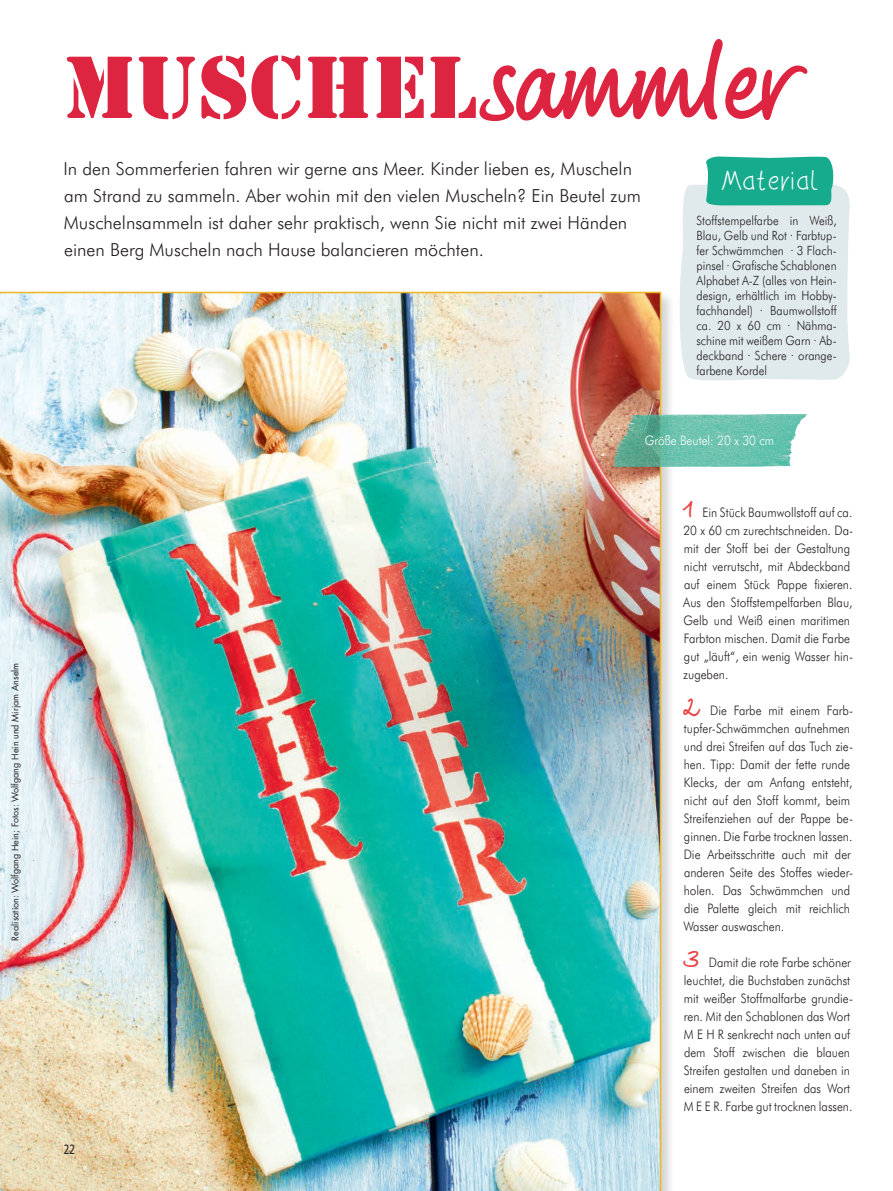
<style>
.page{position:relative;width:893px;height:1191px;background:#fff}
.page>*{position:absolute;margin:0;border:0;box-sizing:border-box;transform-origin:0 0}
.t1{font:91.95px "Stencil";color:#dd2440}
.t2{font:27.15px "Emmi Handwriting";letter-spacing:.05em;color:#fff}
.t3{font:300 18px/27px "Futura BT";color:#231f20}
.t4{font:condensed 13.5px "Frutiger";color:#231f20;scale:.9 1}
.t5{font:300 13.2px/18px "Futura BT";color:#231f20;scale:.9 1}
.t6{font:300 13.2px "Futura BT";color:#fff;scale:.9 1}
.t7{font:300 12.75px/15px "Futura BT";color:#231f20;text-align:justify;scale:.9 1}
.t8{font:9px "Futura";color:#231f20}
.s1{font-family:"Phil Handwriting";font-size:126.45px}
.s2{font-family:"Veneto Handwriting";font-weight:400;font-size:27px;color:#ec4342}
</style>
<div class="page">
<div style="left:0;top:290px;width:676px;height:901px;background:#808285;opacity:.35"></div>
<img style="left:0;top:292px;width:661px;height:899px">
<svg style="left:680px;top:156px;width:170px;height:225px;background:#c2e0dd"></svg>
<img style="left:614px;top:414px;width:193px;height:53px">
<p class="t8" style="left:9px;top:940px;width:279px;rotate:-90deg">Realisation: Wolfgang Hein; Fotos: Wolfgang Hein und Mirjam Anselm</p>
<h1 class="t1" style="left:64px;top:51px;width:730px">MUSCHEL<span class="s1">sammler</span></h1>
<p class="t3" style="left:64px;top:155px;width:579px">In den Sommerferien fahren wir gerne ans Meer. Kinder lieben es, Muscheln am Strand zu sammeln. Aber wohin mit den vielen Muscheln? Ein Beutel zum Muschelnsammeln ist daher sehr praktisch, wenn Sie nicht mit zwei Händen einen Berg Muscheln nach Hause balancieren möchten.</p>
<h2 class="t2" style="left:721px;top:170px;width:99px">Material</h2>
<p class="t7" style="left:696px;top:213px;width:157px">Stoffstempelfarbe in Weiß, Blau, Gelb und Rot · Farbtup&shy;fer Schwämmchen · 3 Flach&shy;pinsel · Grafische Schablonen Alphabet A-Z (alles von Hein&shy;design, erhältlich im Hobby&shy;fachhandel) · Baumwollstoff ca. 20 x 60 cm · Nähma&shy;schine mit weißem Garn · Ab&shy;deckband · Schere · orange&shy;farbene Kordel</p>
<p class="t6" style="left:645px;top:432px;width:145px">Größe Beutel: 20 x 30 cm</p>
<p class="t4" style="left:64px;top:1141px;width:14px">22</p>
<p class="t5" style="left:683px;top:503px;width:191px"><span class="s2">1</span> Ein Stück Baumwollstoff auf ca.<br>20 x 60 cm zurechtschneiden. Da&shy;mit der Stoff bei der Gestaltung nicht verrutscht, mit Abdeckband auf einem Stück Pappe fixieren.<br>Aus den Stoffstempelfarben Blau,<br>Gelb und Weiß einen maritimen<br>Farbton mischen. Damit die Farbe gut „läuft“, ein wenig Wasser hin&shy;zugeben.</p>
<p class="t5" style="left:683px;top:701px;width:191px"><span class="s2">2</span> Die Farbe mit einem Farb&shy;tupfer-Schwämmchen aufnehmen und drei Streifen auf das Tuch zie&shy;hen. Tipp: Damit der fette runde<br>Klecks, der am Anfang entsteht, nicht auf den Stoff kommt, beim<br>Streifenziehen auf der Pappe be&shy;ginnen. Die Farbe trocknen lassen.<br>Die Arbeitsschritte auch mit der anderen Seite des Stoffes wieder&shy;holen. Das Schwämmchen und die Palette gleich mit reichlich<br>Wasser auswaschen.</p>
<p class="t5" style="left:683px;top:953px;width:190px"><span class="s2">3</span> Damit die rote Farbe schöner leuchtet, die Buchstaben zunächst mit weißer Stoffmalfarbe grundie&shy;ren. Mit den Schablonen das Wort<br>M E H R senkrecht nach unten auf dem Stoff zwischen die blauen<br>Streifen gestalten und daneben in einem zweiten Streifen das Wort<br>M E E R. Farbe gut trocknen lassen.</p>
</div>
